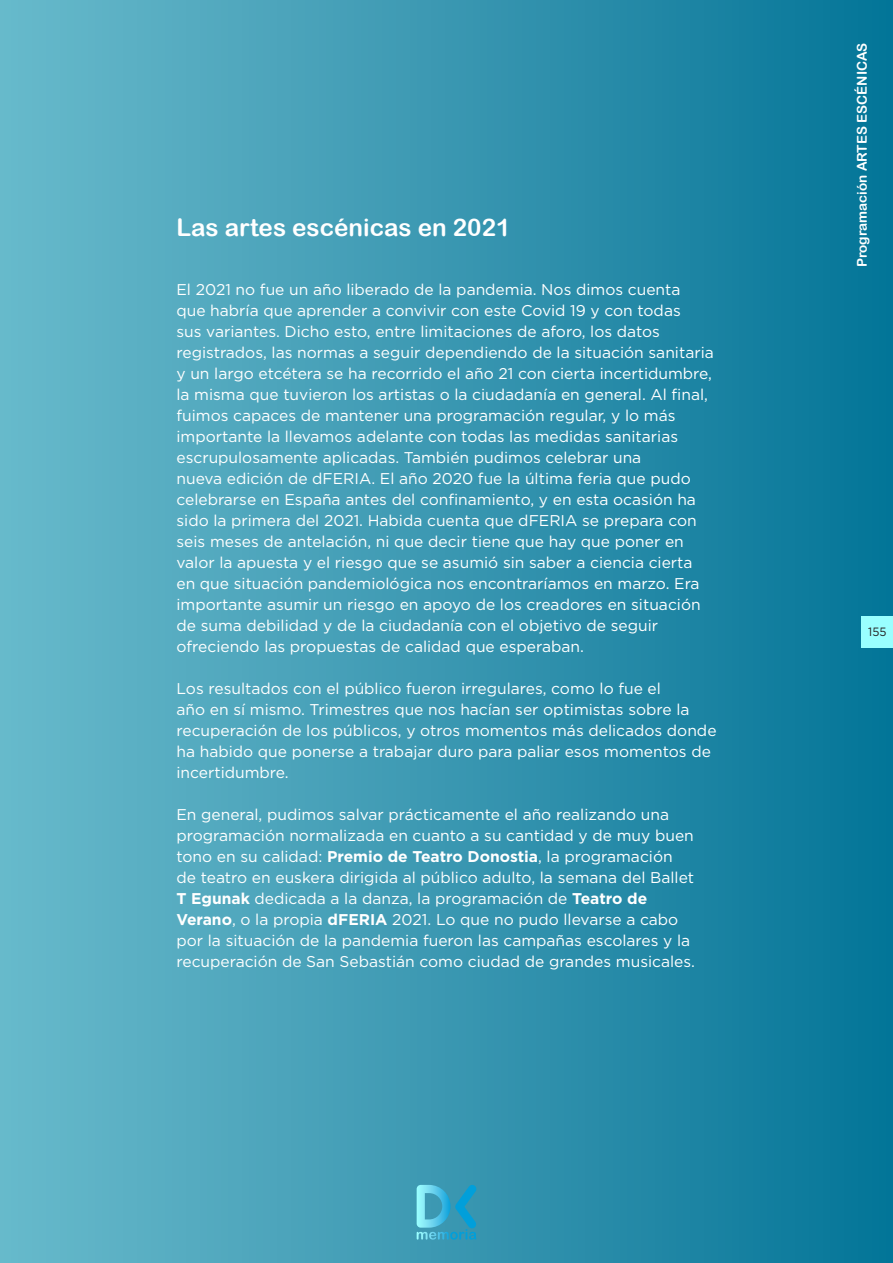
<style>
.page{position:relative;width:893px;height:1263px;background:#fff}
.page>*{position:absolute;margin:0;border:0;box-sizing:border-box;transform-origin:0 0}
.t1{font:24.3px "Arial Rounded MT Bold";color:#fff}
.t2{font:15.6px/21px "Gotham";color:#fff}
.t3{font:13.5px "Arial Rounded MT Bold";color:#fff}
.t4{font:12px "Gotham";color:#231f20;scale:.96 1}
.s1{font-weight:700}
</style>
<div class="page">
<div style="left:0;top:0;width:893px;height:1263px;background:linear-gradient(to right,#6bbacb,#067598)"></div>
<img style="left:0;top:287px;width:1px;height:976px">
<svg style="left:417px;top:1185px;width:60px;height:54px"></svg>
<div style="left:862px;top:616px;width:31px;height:31px;background:#9ff"></div>
<h1 class="t1" style="left:176px;top:213px;width:336px">Las artes escénicas en 2021</h1>
<p class="t2" style="left:176px;top:279px;width:539px">El 2021 no fue un año liberado de la pandemia. Nos dimos cuenta<br>que habría que aprender a convivir con este Covid 19 y con todas<br>sus variantes. Dicho esto, entre limitaciones de aforo, los datos registrados, las normas a seguir dependiendo de la situación sanitaria y un largo etcétera se ha recorrido el año 21 con cierta incertidumbre, la misma que tuvieron los artistas o la ciudadanía en general. Al final, fuimos capaces de mantener una programación regular, y lo más importante la llevamos adelante con todas las medidas sanitarias escrupulosamente aplicadas. También pudimos celebrar una<br>nueva edición de dFERIA. El año 2020 fue la última feria que pudo celebrarse en España antes del confinamiento, y en esta ocasión ha sido la primera del 2021. Habida cuenta que dFERIA se prepara con seis meses de antelación, ni que decir tiene que hay que poner en valor la apuesta y el riesgo que se asumió sin saber a ciencia cierta en que situación pandemiológica nos encontraríamos en marzo. Era importante asumir un riesgo en apoyo de los creadores en situación de suma debilidad y de la ciudadanía con el objetivo de seguir ofreciendo las propuestas de calidad que esperaban.</p>
<p class="t2" style="left:176px;top:678px;width:542px">Los resultados con el público fueron irregulares, como lo fue el<br>año en sí mismo. Trimestres que nos hacían ser optimistas sobre la recuperación de los públicos, y otros momentos más delicados donde ha habido que ponerse a trabajar duro para paliar esos momentos de incertidumbre.</p>
<p class="t2" style="left:176px;top:804px;width:520px">En general, pudimos salvar prácticamente el año realizando una programación normalizada en cuanto a su cantidad y de muy buen tono en su calidad: <span class="s1">Premio de Teatro Donostia</span>, la programación de teatro en euskera dirigida al público adulto, la semana del Ballet <span class="s1">T Egunak</span> dedicada a la danza, la programación de <span class="s1">Teatro de Verano</span>, o la propia <span class="s1">dFERIA</span> 2021. Lo que no pudo llevarse a cabo por la situación de la pandemia fueron las campañas escolares y la recuperación de San Sebastián como ciudad de grandes musicales.</p>
<p class="t3" style="left:854px;top:267px;width:226px;rotate:-90deg">Programación ARTES ESCÉNICAS</p>
<p class="t4" style="left:868px;top:624px;width:20px">155</p>
</div>
